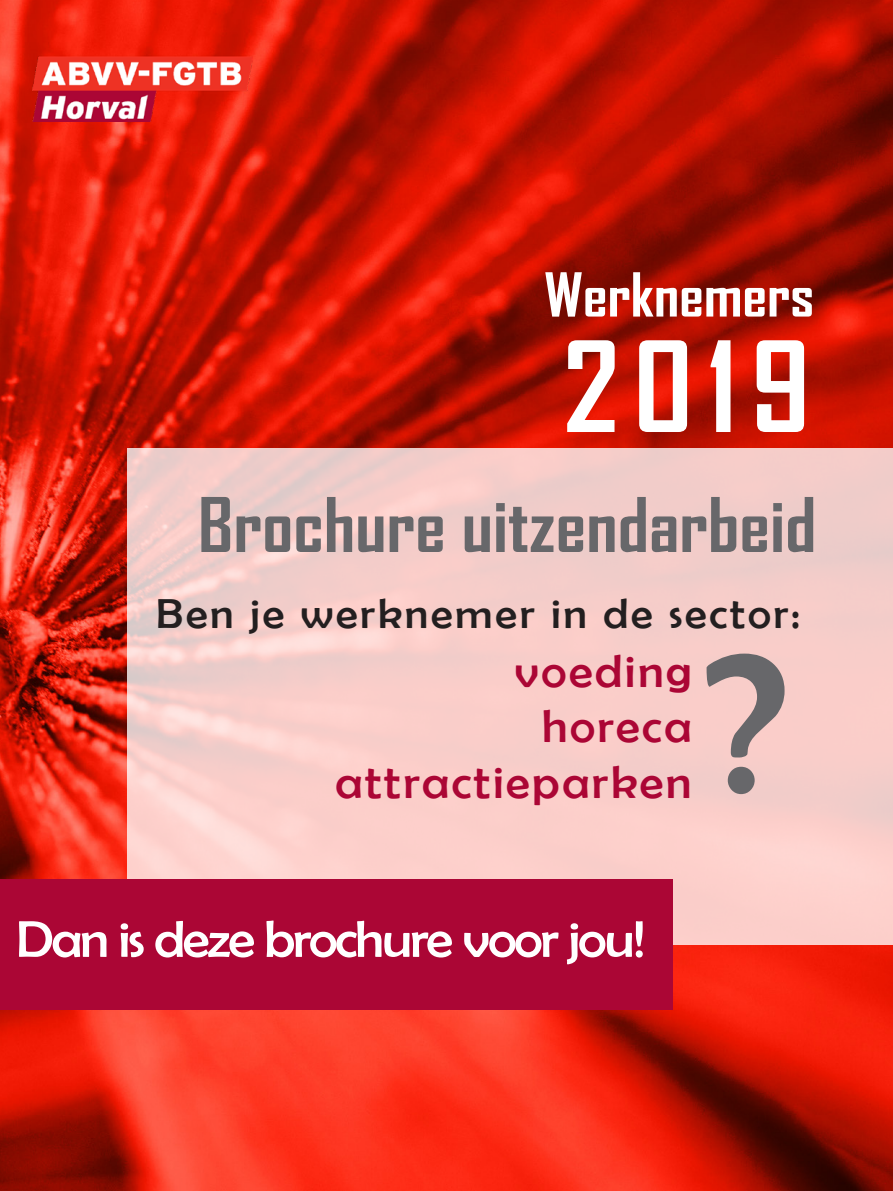
<style>
.page{position:relative;width:893px;height:1191px;background:#fff}
.page>*{position:absolute;margin:0;border:0;box-sizing:border-box;transform-origin:0 0}
.t1{font:201.9px "Berlin Sans FB";color:#67676a;scale:1.06 1}
.t2{font:700 120px "Agency FB";color:#fff;scale:1.06 1}
.t3{font:700 72px "Agency FB";color:#67676a;scale:1.06 1}
.t4{font:700 57.9px "Agency FB";color:#fff;scale:1.06 1}
.t5{font:51.9px "Berlin Sans FB";letter-spacing:-.04em;color:#fff;scale:1.06 1}
.t6{font:45.9px "Berlin Sans FB";letter-spacing:.05em;color:#ab0635;scale:1.06 1}
.t7{font:42px "Berlin Sans FB";letter-spacing:.06em;color:#231f20;scale:1.06 1}
</style>
<div class="page">
<img style="left:0;top:0;width:893px;height:1191px">
<svg style="left:128px;top:448px;width:765px;height:496px;background:#f6ceca"></svg>
<img style="left:32px;top:54px;width:220px;height:68px">
<div style="left:0;top:879px;width:672px;height:130px;background:#ab0635"></div>
<p class="t4" style="left:544px;top:259px;width:256px">Werknemers</p>
<p class="t2" style="left:563px;top:312px;width:234px">2019</p>
<p class="t3" style="left:198px;top:480px;width:585px">Brochure uitzendarbeid</p>
<p class="t7" style="left:156px;top:590px;width:609px">Ben je werknemer in de sector:</p>
<p class="t6" style="left:514px;top:646px;width:169px">voeding</p>
<p class="t6" style="left:542px;top:701px;width:142px">horeca</p>
<p class="t6" style="left:335px;top:756px;width:337px">attractieparken</p>
<p class="t1" style="left:703px;top:610px;width:82px">?</p>
<p class="t5" style="left:16px;top:910px;width:595px">Dan is deze brochure voor jou!</p>
</div>
